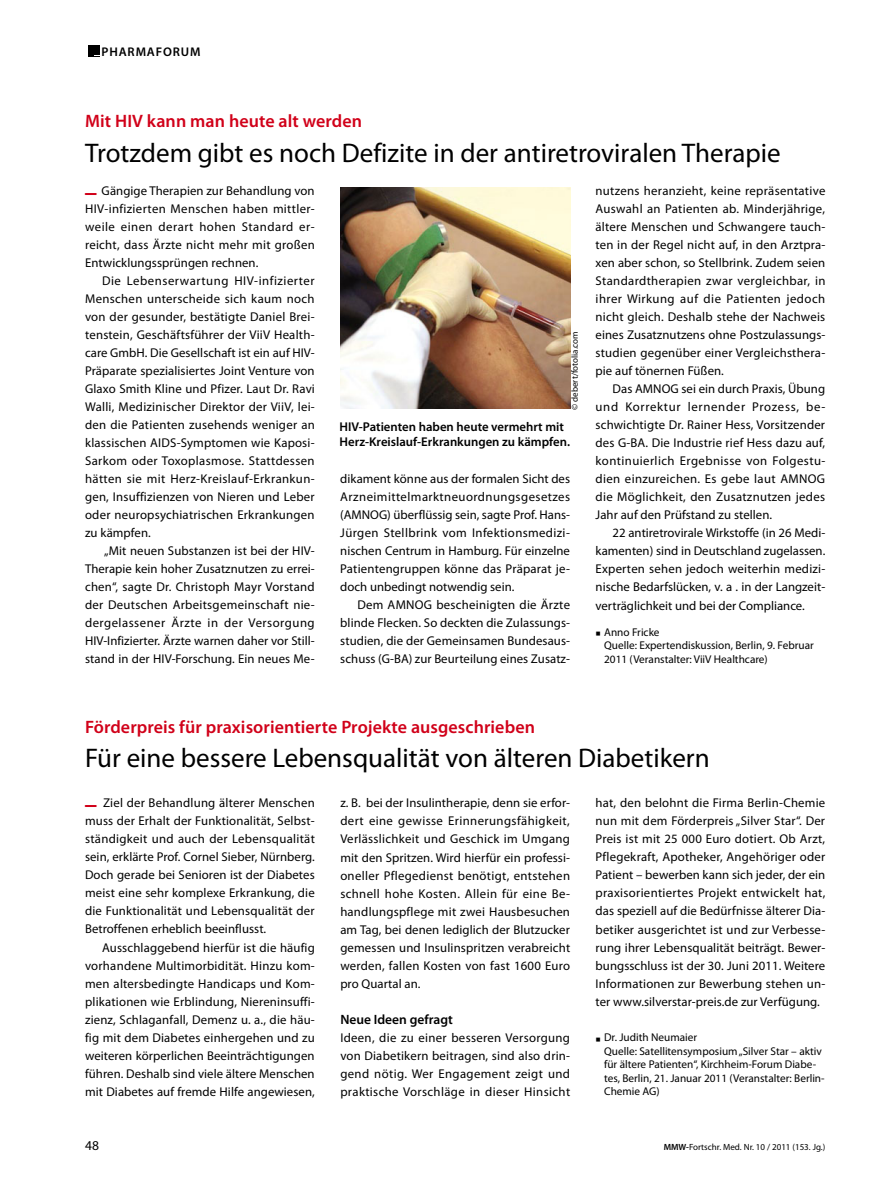
<style>
.page{position:relative;width:893px;height:1187px;background:#fff}
.page>*{position:absolute;margin:0;border:0;box-sizing:border-box;transform-origin:0 0}
.t1{font:40.2px "Myriad Pro";color:#d10019;scale:.57 1}
.t2{font:27px "Myriad Pro";color:#000}
.t3{font:600 18px "Myriad Pro";letter-spacing:.005em;color:#d10019}
.t4{font:600 13.5px "Myriad Pro";color:#000}
.t5{font:13.5px "Myriad Pro";color:#000}
.t6{font:12.75px/18px "Myriad Pro";letter-spacing:.005em;color:#000;text-align:justify}
.t7{font:600 12.75px/15px "Myriad Pro";color:#000}
.t8{font:600 12.6px "Myriad Pro";letter-spacing:.07em;color:#000}
.t9{font:11.25px/13.5px "Myriad Pro";color:#000}
.t10{font:9px "Myriad Pro";color:#000}
.s1{font-family:"Minion Pro";font-size:13.5px}
.s2{font-weight:600}
</style>
<div class="page">
<div style="left:89px;top:45px;width:11px;height:12px;background:#000"></div>
<img style="left:340px;top:187px;width:230px;height:221px">
<p class="t8" style="left:101px;top:47px;width:101px">PHARMAFORUM</p>
<h3 class="t3" style="left:85px;top:115px;width:278px">Mit HIV kann man heute alt werden</h3>
<h2 class="t2" style="left:85px;top:142px;width:697px">Trotzdem gibt es noch Defizite in der antiretroviralen Therapie</h2>
<h1 class="t1" style="left:85px;top:161px;width:22px">_</h1>
<p class="t6" style="left:85px;top:183px;width:231px;text-indent:17px">Gängige Therapien zur Behandlung von HIV-infizierten Menschen haben mittler&shy;weile einen derart hohen Standard er&shy;reicht, dass Ärzte nicht mehr mit großen Entwicklungssprüngen rechnen.</p>
<p class="t6" style="left:85px;top:273px;width:231px;text-indent:17px">Die Lebenserwartung HIV-infizierter Menschen unterscheide sich kaum noch von der gesunder, bestätigte Daniel Brei&shy;tenstein, Geschäftsführer der ViiV Health&shy;care GmbH. Die Gesellschaft ist ein auf HIV-Präparate spezialisiertes Joint Venture von Glaxo Smith Kline und Pfizer. Laut Dr. Ravi Walli, Medizinischer Direktor der ViiV, lei&shy;den die Patienten zusehends weniger an klassischen AIDS-Symptomen wie Kaposi-Sarkom oder Toxoplasmose. Stattdessen hätten sie mit Herz-Kreislauf-Erkrankun&shy;gen, Insuffizienzen von Nieren und Leber oder neuropsychiatrischen Erkrankungen zu kämpfen.</p>
<p class="t6" style="left:85px;top:543px;width:231px;text-indent:19px">„Mit neuen Substanzen ist bei der HIV-Therapie kein hoher Zusatznutzen zu errei&shy;chen“, sagte Dr. Christoph Mayr Vorstand der Deutschen Arbeitsgemeinschaft nie&shy;dergelassener Ärzte in der Versorgung HIV-Infizierter. Ärzte warnen daher vor Still&shy;stand in der HIV-Forschung. Ein neues Me-</p>
<p class="t6" style="left:595px;top:183px;width:231px">nutzens heranzieht, keine repräsentative Auswahl an Patienten ab. Minderjährige, ältere Menschen und Schwangere tauch&shy;ten in der Regel nicht auf, in den Arztpra&shy;xen aber schon, so Stellbrink. Zudem seien Standardtherapien zwar vergleichbar, in ihrer Wirkung auf die Patienten jedoch nicht gleich. Deshalb stehe der Nachweis eines Zusatznutzens ohne Postzulassungs&shy;studien gegenüber einer Vergleichsthera&shy;pie auf tönernen Füßen.</p>
<p class="t6" style="left:595px;top:381px;width:231px;text-indent:17px">Das AMNOG sei ein durch Praxis, Übung und Korrektur lernender Prozess, be&shy;schwichtigte Dr. Rainer Hess, Vorsitzender des G-BA. Die Industrie rief Hess dazu auf, kontinuierlich Ergebnisse von Folgestu&shy;dien einzureichen. Es gebe laut AMNOG die Möglichkeit, den Zusatznutzen jedes Jahr auf den Prüfstand zu stellen.</p>
<p class="t6" style="left:595px;top:525px;width:231px;text-indent:17px">22 antiretrovirale Wirkstoffe (in 26 Medi&shy;kamenten) sind in Deutsch land zugelassen.<br>Experten sehen jedoch weiterhin medizi&shy;nische Bedarfslücken, v. a . in der Langzeit&shy;verträglichkeit und bei der Compliance.</p>
<p class="t9" style="left:604px;top:626px;width:211px;text-indent:-9px"><span class="s1">■</span> Anno Fricke<br>Quelle: Expertendiskussion, Berlin, 9. Februar<br>2011 (Veranstalter: ViiV Healthcare)</p>
<p class="t10" style="left:571px;top:410px;width:80px;rotate:-90deg">© debert/fotolia.com</p>
<p class="t7" style="left:339px;top:420px;width:232px">HIV-Patienten haben heute vermehrt mit<br>Herz-Kreislauf-Erkrankungen zu kämpfen.</p>
<p class="t6" style="left:340px;top:471px;width:231px">dikament könne aus der formalen Sicht des Arzneimittelmarktneuordnungsgesetzes (AMNOG) überflüssig sein, sagte Prof. Hans-Jürgen Stellbrink vom Infektionsmedizi&shy;nischen Centrum in Hamburg. Für einzelne Patientengruppen könne das Präparat je&shy;doch unbedingt notwendig sein.</p>
<p class="t6" style="left:340px;top:597px;width:231px;text-indent:17px">Dem AMNOG bescheinigten die Ärzte blinde Flecken. So deckten die Zulassungs&shy;studien, die der Gemeinsamen Bundesaus&shy;schuss (G-BA) zur Beurteilung eines Zusatz-</p>
<h3 class="t3" style="left:85px;top:719px;width:451px">Förderpreis für praxisorientierte Projekte ausgeschrieben</h3>
<h2 class="t2" style="left:85px;top:747px;width:626px">Für eine bessere Lebensqualität von älteren Diabetikern</h2>
<h1 class="t1" style="left:85px;top:773px;width:22px">_</h1>
<p class="t6" style="left:340px;top:795px;width:231px">z. B. bei der Insulintherapie, denn sie erfor&shy;dert eine gewisse Erinnerungsfähigkeit, Verlässlichkeit und Geschick im Umgang mit den Spritzen. Wird hierfür ein professi&shy;oneller Pflegedienst benötigt, entstehen schnell hohe Kosten. Allein für eine Be&shy;handlungspflege mit zwei Hausbesuchen am Tag, bei denen lediglich der Blutzucker gemessen und Insulinspritzen verabreicht werden, fallen Kosten von fast 1600 Euro pro Quartal an.</p>
<p class="t4" style="left:340px;top:1013px;width:114px">Neue Ideen gefragt</p>
<p class="t6" style="left:340px;top:1029px;width:231px">Ideen, die zu einer besseren Versorgung von Diabetikern beitragen, sind also drin&shy;gend nötig. Wer Engagement zeigt und praktische Vorschläge in dieser Hinsicht</p>
<p class="t6" style="left:85px;top:795px;width:231px;text-indent:18px">Ziel der Behandlung älterer Menschen muss der Erhalt der Funktionalität, Selbst&shy;ständigkeit und auch der Lebensqualität sein, erklärte Prof. Cornel Sieber, Nürnberg.<br>Doch gerade bei Senioren ist der Diabetes meist eine sehr komplexe Erkrankung, die die Funktionalität und Lebensqualität der Betroffenen erheblich beeinflusst.</p>
<p class="t6" style="left:85px;top:939px;width:231px;text-indent:17px">Ausschlaggebend hierfür ist die häufig vorhandene Multimorbidität. Hinzu kom&shy;men altersbedingte Handicaps und Kom&shy;plikationen wie Erblindung, Niereninsuffi&shy;zienz, Schlaganfall, Demenz u. a., die häu&shy;fig mit dem Diabetes einhergehen und zu weiteren körperlichen Beeinträchtigungen führen. Deshalb sind viele ältere Menschen mit Diabetes auf fremde Hilfe angewiesen,</p>
<p class="t6" style="left:595px;top:795px;width:231px">hat, den belohnt die Firma Berlin-Chemie nun mit dem Förderpreis „Silver Star“. Der Preis ist mit 25 000 Euro dotiert. Ob Arzt, Pflegekraft, Apotheker, Angehöriger oder Patient – bewerben kann sich jeder, der ein praxisorientiertes Projekt entwickelt hat, das speziell auf die Bedürfnisse älterer Dia&shy;betiker ausgerichtet ist und zur Verbesse&shy;rung ihrer Lebensqualität beiträgt. Bewer&shy;bungsschluss ist der 30. Juni 2011. Weitere Informationen zur Bewerbung stehen un&shy;ter www.silverstar-preis.de zur Verfügung.</p>
<p class="t9" style="left:604px;top:1031px;width:222px;text-indent:-9px"><span class="s1">■</span> Dr. Judith Neumaier<br>Quelle: Satellitensymposium „Silver Star – aktiv für ältere Patienten“, Kirchheim-Forum Diabe&shy;tes, Berlin, 21. Januar 2011 (Veranstalter: Berlin-Chemie AG)</p>
<p class="t5" style="left:85px;top:1139px;width:15px">48</p>
<p class="t10" style="left:663px;top:1143px;width:163px"><span class="s2">MMW-</span>Fortschr. Med. Nr. 10 / 2011 (153. Jg.)</p>
</div>
